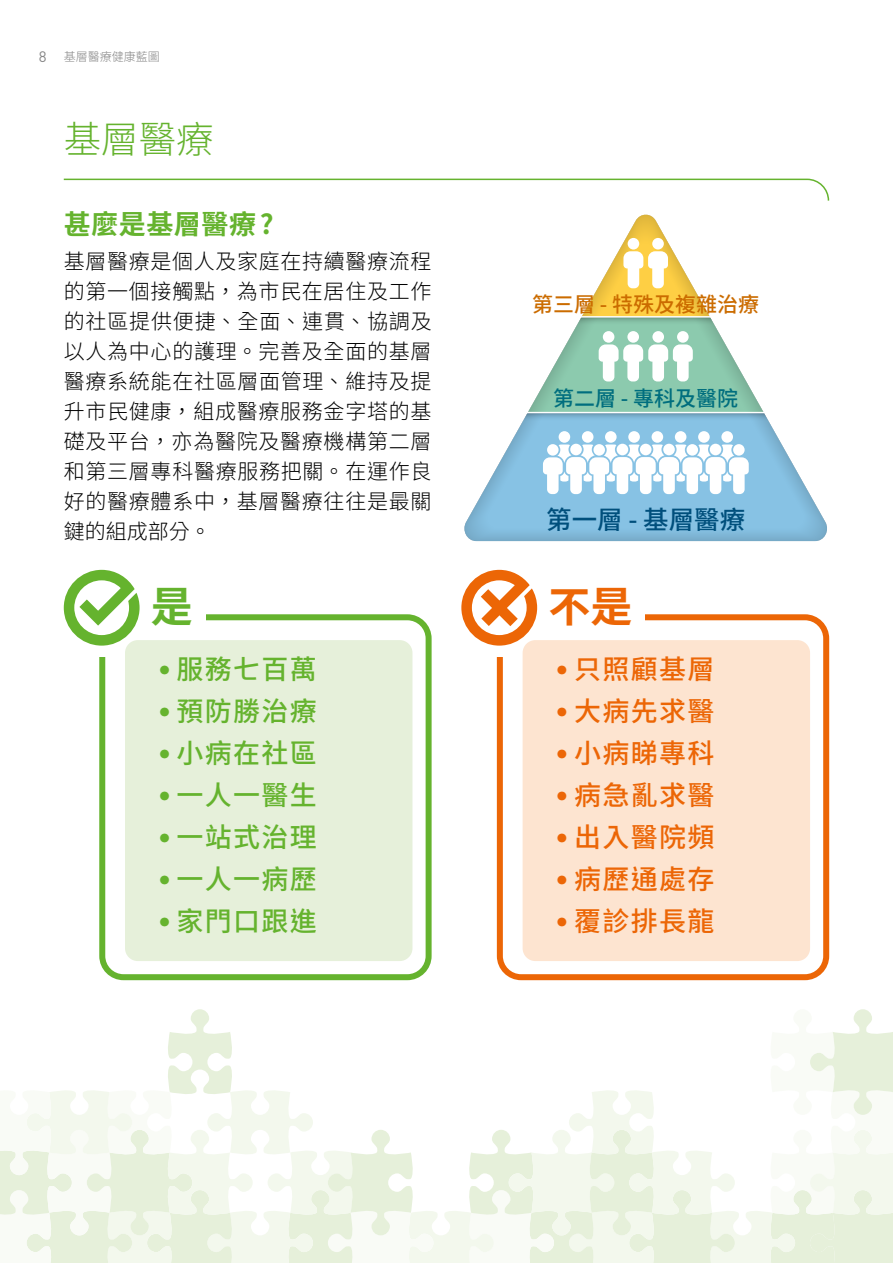
<style>
.page{position:relative;width:893px;height:1263px;background:#fff}
.page>*{position:absolute;margin:0;border:0;box-sizing:border-box;transform-origin:0 0}
.t1{font:700 42px "Noto Sans CJ Ktc";color:#ec6606}
.t2{font:700 42px "Noto Sans CJ Ktc";color:#65b32e}
.t3{font:300 37.5px "Noto Sans CJ Ktc";color:#65b32e}
.t4{font:500 27px "Noto Sans CJ Ktc";letter-spacing:.05em;color:#65b32e}
.t5{font:500 27px "Noto Sans CJ Ktc";letter-spacing:.05em;color:#ec6606}
.t6{font:700 27px "Noto Sans CJ Ktc";letter-spacing:.02em;color:#65b32e}
.t7{font:500 25.5px "Noto Sans CJ Ktc";color:#004f7c}
.t8{font:300 21px/30px "Noto Sans CJ Ktc";letter-spacing:.035em;color:#000;text-align:justify}
.t9{font:500 21px "Noto Sans CJ Ktc";color:#cb6c00}
.t10{font:500 21px "Noto Sans CJ Ktc";color:#006e7e}
.t11{font:300 12px "Noto Sans CJ Ktc";color:#878787}
.s1{font-family:"DIN";font-weight:400;font-size:15px}
.s2{font-family:"DIN";font-weight:400}
</style>
<div class="page">
<svg style="left:0;top:1009px;width:893px;height:254px"></svg>
<div style="left:497px;top:614px;width:332px;height:366px;border:6px solid #ec6606;border-radius:21px"></div>
<div style="left:99px;top:614px;width:333px;height:366px;border:6px solid #65b32e;border-radius:21px"></div>
<div style="left:77px;top:604px;width:129px;height:53px;background:#fff"></div>
<div style="left:474px;top:604px;width:171px;height:53px;background:#fff"></div>
<svg style="left:487px;top:421px;width:317px;height:108px;background:#92c6e5"></svg>
<svg style="left:523px;top:214px;width:246px;height:207px"></svg>
<div style="left:652px;top:431px;width:11px;height:12px;background:#fff;border-radius:50%"></div>
<div style="left:628px;top:431px;width:12px;height:12px;background:#fff;border-radius:50%"></div>
<div style="left:605px;top:431px;width:12px;height:12px;background:#fff;border-radius:50%"></div>
<div style="left:675px;top:431px;width:11px;height:12px;background:#fff;border-radius:50%"></div>
<div style="left:698px;top:431px;width:12px;height:12px;background:#fff;border-radius:50%"></div>
<div style="left:721px;top:431px;width:12px;height:12px;background:#fff;border-radius:50%"></div>
<div style="left:582px;top:431px;width:11px;height:12px;background:#fff;border-radius:50%"></div>
<div style="left:559px;top:431px;width:11px;height:12px;background:#fff;border-radius:50%"></div>
<svg style="left:543px;top:444px;width:206px;height:50px"></svg>
<hr style="left:578px;top:316px;width:135px;height:2px;background:#fff">
<hr style="left:527px;top:412px;width:237px;height:1px;background:#fff">
<svg style="left:63px;top:178px;width:767px;height:23px"></svg>
<svg style="left:64px;top:570px;width:76px;height:76px"></svg>
<svg style="left:461px;top:570px;width:76px;height:76px"></svg>
<div style="left:125px;top:640px;width:287px;height:321px;background:#e6f0da;border-radius:13px"></div>
<div style="left:523px;top:640px;width:287px;height:321px;background:#fde4d0;border-radius:13px"></div>
<p class="t11" style="left:39px;top:50px;width:122px"><span class="s1">8</span> 基層醫療健康藍圖</p>
<h2 class="t3" style="left:64px;top:118px;width:151px">基層醫療</h2>
<p class="t6" style="left:64px;top:209px;width:212px">甚麼是基層醫療 ?</p>
<p class="t8" style="left:64px;top:247px;width:369px">基層醫療是個人及家庭在持續醫療流程的第一個接觸點，為市民在居住及工作的社區提供便捷、全面、連貫、協調及以人為中心的護理。完善及全面的基層醫療系統能在社區層面管理、維持及提升市民健康，組成醫療服務金字塔的基礎及平台，亦為醫院及醫療機構第二層和第三層專科醫療服務把關。在運作良好的醫療體系中，基層醫療往往是最關鍵的組成部分。</p>
<p class="t9" style="left:532px;top:292px;width:228px">第三層 - 特殊及複雜治療</p>
<p class="t10" style="left:553px;top:386px;width:186px">第二層 - 專科及醫院</p>
<p class="t7" style="left:546px;top:505px;width:201px">第一層 - 基層醫療</p>
<h1 class="t2" style="left:151px;top:583px;width:43px">是</h1>
<h1 class="t1" style="left:549px;top:583px;width:85px">不是</h1>
<p class="t4" style="left:157px;top:654px;width:161px"><span class="s2">•</span> 服務七百萬</p>
<p class="t4" style="left:157px;top:696px;width:161px"><span class="s2">•</span> 預防勝治療</p>
<p class="t4" style="left:157px;top:738px;width:161px"><span class="s2">•</span> 小病在社區</p>
<p class="t4" style="left:157px;top:780px;width:161px"><span class="s2">•</span> 一人一醫生</p>
<p class="t4" style="left:157px;top:822px;width:161px"><span class="s2">•</span> 一站式治理</p>
<p class="t4" style="left:157px;top:864px;width:161px"><span class="s2">•</span> 一人一病歷</p>
<p class="t4" style="left:157px;top:906px;width:161px"><span class="s2">•</span> 家門口跟進</p>
<p class="t5" style="left:555px;top:654px;width:161px"><span class="s2">•</span> 只照顧基層</p>
<p class="t5" style="left:555px;top:696px;width:161px"><span class="s2">•</span> 大病先求醫</p>
<p class="t5" style="left:555px;top:738px;width:161px"><span class="s2">•</span> 小病睇專科</p>
<p class="t5" style="left:555px;top:780px;width:161px"><span class="s2">•</span> 病急亂求醫</p>
<p class="t5" style="left:555px;top:822px;width:161px"><span class="s2">•</span> 出入醫院頻</p>
<p class="t5" style="left:555px;top:864px;width:161px"><span class="s2">•</span> 病歷通處存</p>
<p class="t5" style="left:555px;top:906px;width:161px"><span class="s2">•</span> 覆診排長龍</p>
</div>
